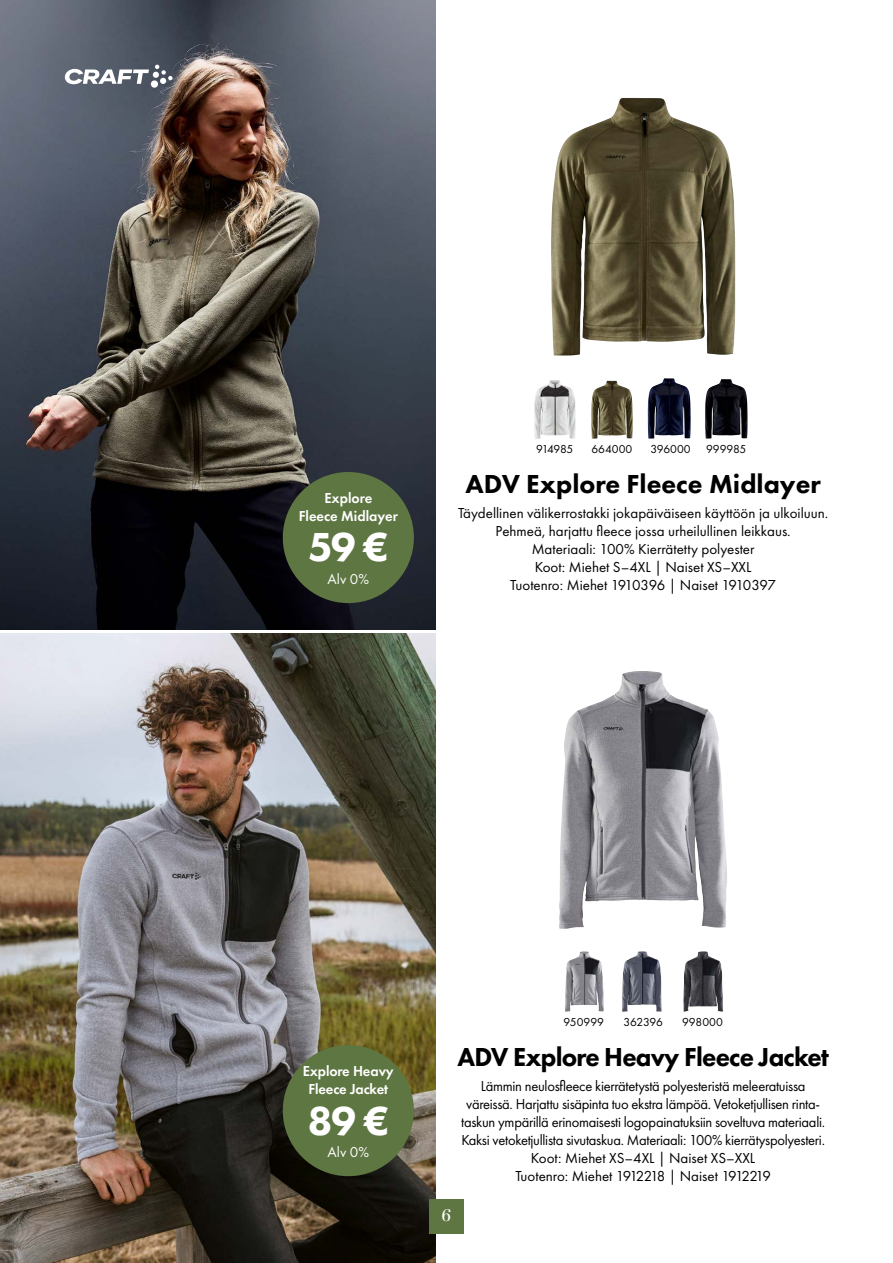
<style>
.page{position:relative;width:893px;height:1263px;background:#fff}
.page>*{position:absolute;margin:0;border:0;box-sizing:border-box;transform-origin:0 0}
.t1{font:800 42px "Futura PT";color:#fff}
.t2{font:800 27px "Futura PT";letter-spacing:-.03em;color:#000}
.t3{font:800 27px "Futura PT";color:#000}
.t4{font:18px "Austin";color:#fff}
.t5{font:15px/18px "Futura PT";letter-spacing:-.02em;color:#000;text-align:center}
.t6{font:15px/18px "Futura PT";color:#000;text-align:center}
.t7{font:600 15px/18px "Futura PT";letter-spacing:-.01em;color:#fff;text-align:center}
.t8{font:15px "Futura PT";color:#fff}
.t9{font:12px "Futura PT";color:#000}
</style>
<div class="page">
<img style="left:0;top:0;width:436px;height:629px">
<div style="left:283px;top:472px;width:131px;height:131px;background:#5e7641;border-radius:50%"></div>
<img style="left:0;top:634px;width:436px;height:629px">
<div style="left:283px;top:1045px;width:131px;height:131px;background:#5e7641;border-radius:50%"></div>
<svg style="left:65px;top:65px;width:108px;height:23px"></svg>
<img style="left:591px;top:381px;width:42px;height:58px">
<img style="left:683px;top:951px;width:34px;height:61px">
<img style="left:551px;top:98px;width:184px;height:258px">
<img style="left:559px;top:671px;width:168px;height:258px">
<img style="left:648px;top:378px;width:43px;height:61px">
<img style="left:622px;top:951px;width:40px;height:61px">
<img style="left:534px;top:380px;width:42px;height:59px">
<img style="left:565px;top:951px;width:39px;height:61px">
<img style="left:705px;top:379px;width:42px;height:60px">
<div style="left:429px;top:1199px;width:34px;height:34px;background:#5e7641"></div>
<p class="t7" style="left:299px;top:489px;width:101px">Explore<br>Fleece Midlayer</p>
<h1 class="t1" style="left:308px;top:521px;width:82px">59 €</h1>
<p class="t8" style="left:328px;top:570px;width:43px">Alv 0%</p>
<p class="t9" style="left:536px;top:442px;width:39px">914985</p>
<p class="t9" style="left:591px;top:442px;width:42px">664000</p>
<p class="t9" style="left:650px;top:442px;width:42px">396000</p>
<p class="t9" style="left:706px;top:442px;width:42px">999985</p>
<h2 class="t3" style="left:465px;top:467px;width:357px">ADV Explore Fleece Midlayer</h2>
<p class="t6" style="left:458px;top:504px;width:372px">Täydellinen välikerrostakki jokapäiväiseen käyttöön ja ulkoiluun.<br>Pehmeä, harjattu fleece jossa urheilullinen leikkaus.<br>Materiaali: 100% Kierrätetty polyester<br>Koot: Miehet S–4XL | Naiset XS–XXL<br>Tuotenro: Miehet 1910396 | Naiset 1910397</p>
<p class="t7" style="left:303px;top:1062px;width:92px">Explore Heavy<br>Fleece Jacket</p>
<h1 class="t1" style="left:307px;top:1094px;width:83px">89 €</h1>
<p class="t8" style="left:328px;top:1143px;width:43px">Alv 0%</p>
<p class="t9" style="left:564px;top:1015px;width:42px">950999</p>
<p class="t9" style="left:623px;top:1015px;width:41px">362396</p>
<p class="t9" style="left:682px;top:1015px;width:42px">998000</p>
<h2 class="t2" style="left:457px;top:1040px;width:373px">ADV Explore Heavy Fleece Jacket</h2>
<p class="t5" style="left:461px;top:1077px;width:365px">Lämmin neulosfleece kierrätetystä polyesteristä meleeratuissa väreissä. Harjattu sisäpinta tuo ekstra lämpöä. Vetoketjullisen rinta&shy;taskun ympärillä erinomaisesti logopainatuksiin soveltuva materiaali.<br>Kaksi vetoketjullista sivutaskua. Materiaali: 100% kierrätyspolyesteri.<br>Koot: Miehet XS–4XL | Naiset XS–XXL<br>Tuotenro: Miehet 1912218 | Naiset 1912219</p>
<p class="t4" style="left:442px;top:1203px;width:11px">6</p>
</div>
